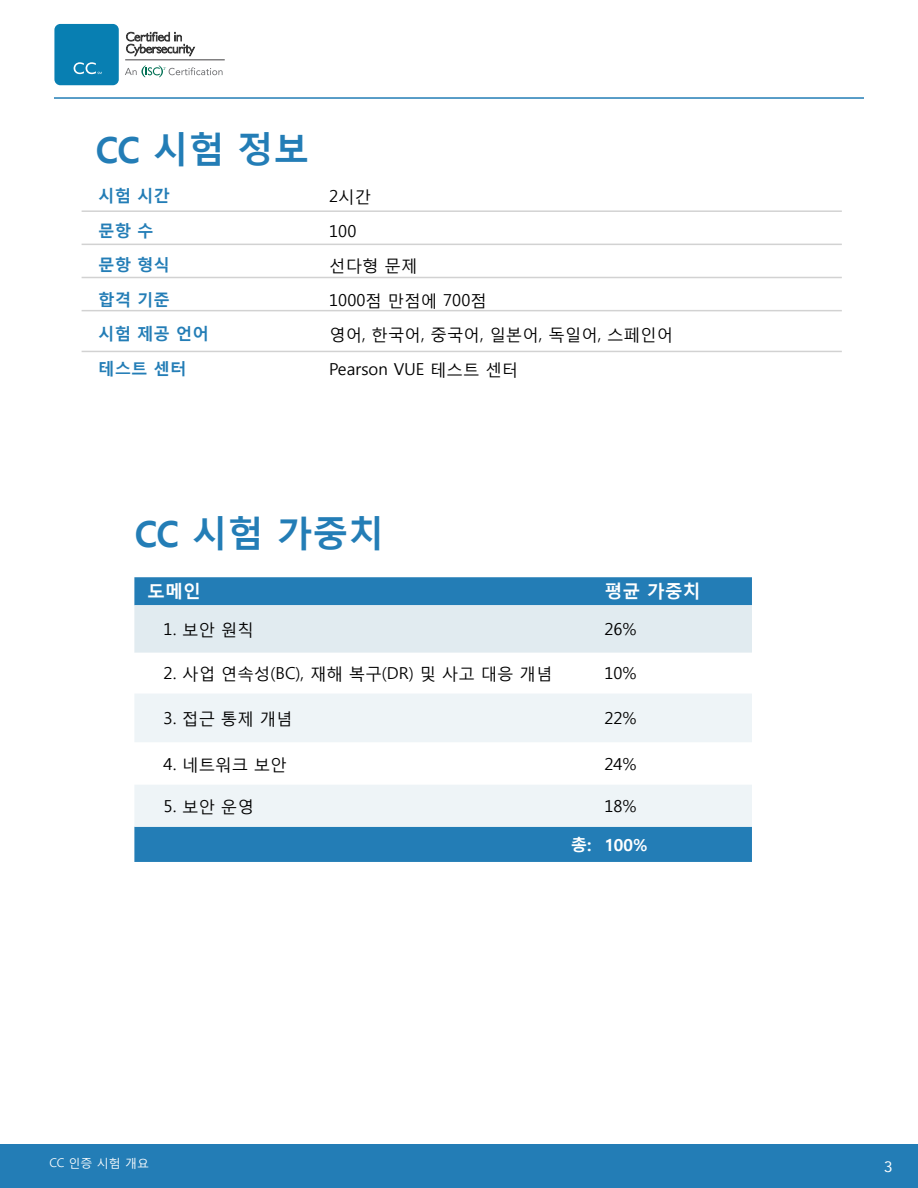
<style>
.page{position:relative;width:918px;height:1188px;background:#fff}
.page>*{position:absolute;margin:0;border:0;box-sizing:border-box;transform-origin:0 0}
.t1{font:700 36px "Malgun Gothic";color:#237db6}
.t2{font:700 18px "Malgun Gothic";color:#fff}
.t3{font:16.5px "Malgun Gothic";color:#000}
.t4{font:700 16.5px "Malgun Gothic";color:#237db6}
.t5{font:700 16.5px "Malgun Gothic";color:#fff}
.t6{font:15px "Avenir";color:#fff}
.t7{font:12px "Malgun Gothic";color:#fff}
</style>
<div class="page">
<hr style="left:54px;top:97px;width:810px;height:2px;background:#237db6">
<div style="left:0;top:1144px;width:918px;height:44px;background:#237db6"></div>
<div style="left:54px;top:24px;width:65px;height:61px;background:#087fb2;border-radius:6px"></div>
<svg style="left:74px;top:62px;width:28px;height:12px"></svg>
<svg style="left:125px;top:65px;width:98px;height:12px"></svg>
<hr style="left:125px;top:60px;width:100px;height:1px;background:#414042">
<svg style="left:126px;top:32px;width:69px;height:24px"></svg>
<hr style="left:82px;top:210px;width:760px;height:2px;background:#d2d2d2">
<hr style="left:82px;top:244px;width:760px;height:1px;background:#d2d2d2">
<hr style="left:82px;top:277px;width:760px;height:1px;background:#d2d2d2">
<hr style="left:82px;top:310px;width:760px;height:1px;background:#d2d2d2">
<hr style="left:82px;top:351px;width:760px;height:1px;background:#d2d2d2">
<div style="left:134px;top:577px;width:618px;height:285px;background:#237db6"></div>
<div style="left:134px;top:605px;width:618px;height:48px;background:#e1ebf0"></div>
<svg style="left:134px;top:653px;width:618px;height:41px"></svg>
<svg style="left:134px;top:694px;width:618px;height:133px;fill:#eef4f7"></svg>
<h1 class="t1" style="left:95px;top:129px;width:216px">CC 시험 정보</h1>
<p class="t4" style="left:98px;top:187px;width:73px">시험 시간</p>
<p class="t3" style="left:329px;top:187px;width:44px">2시간</p>
<p class="t4" style="left:98px;top:221px;width:57px">문항 수</p>
<p class="t3" style="left:329px;top:222px;width:29px">100</p>
<p class="t4" style="left:98px;top:256px;width:73px">문항 형식</p>
<p class="t3" style="left:329px;top:256px;width:90px">선다형 문제</p>
<p class="t4" style="left:98px;top:290px;width:73px">합격 기준</p>
<p class="t3" style="left:329px;top:291px;width:159px">1000점 만점에 700점</p>
<p class="t4" style="left:98px;top:325px;width:112px">시험 제공 언어</p>
<p class="t3" style="left:329px;top:325px;width:346px">영어, 한국어, 중국어, 일본어, 독일어, 스페인어</p>
<p class="t4" style="left:98px;top:359px;width:90px">테스트 센터</p>
<p class="t3" style="left:329px;top:360px;width:191px">Pearson VUE 테스트 센터</p>
<h1 class="t1" style="left:134px;top:513px;width:252px">CC 시험 가중치</h1>
<p class="t2" style="left:147px;top:581px;width:55px">도메인</p>
<p class="t2" style="left:604px;top:581px;width:98px">평균 가중치</p>
<p class="t3" style="left:164px;top:620px;width:92px">1. 보안 원칙</p>
<p class="t3" style="left:604px;top:620px;width:33px">26%</p>
<p class="t3" style="left:164px;top:664px;width:390px">2. 사업 연속성(BC), 재해 복구(DR) 및 사고 대응 개념</p>
<p class="t3" style="left:604px;top:664px;width:33px">10%</p>
<p class="t3" style="left:164px;top:709px;width:131px">3. 접근 통제 개념</p>
<p class="t3" style="left:604px;top:709px;width:33px">22%</p>
<p class="t3" style="left:164px;top:754px;width:125px">4. 네트워크 보안</p>
<p class="t3" style="left:604px;top:754px;width:33px">24%</p>
<p class="t3" style="left:164px;top:797px;width:92px">5. 보안 운영</p>
<p class="t3" style="left:604px;top:797px;width:33px">18%</p>
<p class="t5" style="left:571px;top:835px;width:78px">총: 100%</p>
<p class="t7" style="left:50px;top:1155px;width:101px">CC 인증 시험 개요</p>
<p class="t6" style="left:884px;top:1155px;width:10px">3</p>
</div>
